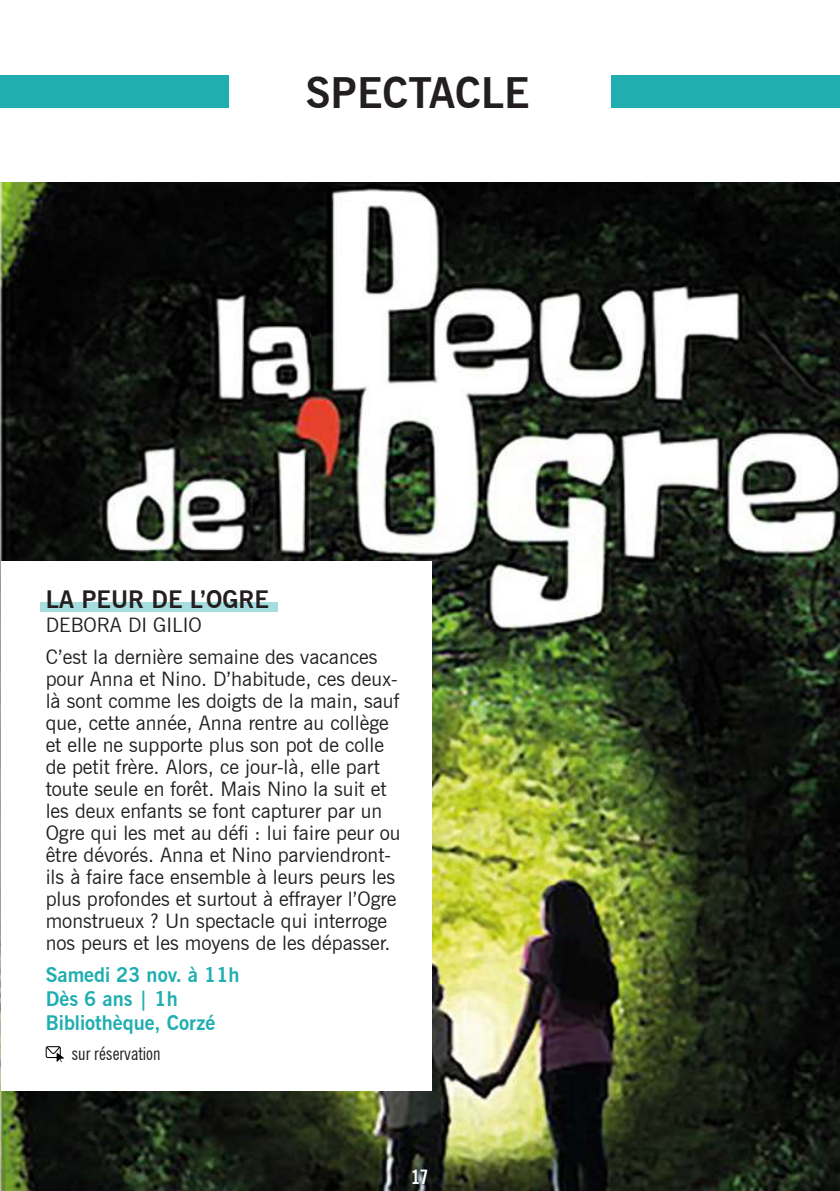
<style>
.page{position:relative;width:840px;height:1191px;background:#fff}
.page>*{position:absolute;margin:0;border:0;box-sizing:border-box;transform-origin:0 0}
.t1{font:700 42px "News Gothic BT";color:#231f20}
.t2{font:700 24px "News Gothic BT";color:#231f20}
.t3{font:20px/22px "News Gothic BT";color:#231f20}
.t4{font:700 20px/24px "News Gothic BT";color:#20aeb1}
.t5{font:700 condensed 20px "News Gothic BT";color:#fff}
.t6{font:condensed 18px "News Gothic BT";color:#231f20}
</style>
<div class="page">
<img style="left:0;top:183px;width:839px;height:1008px">
<div style="left:1px;top:561px;width:430px;height:529px;background:#fff"></div>
<div style="left:41px;top:602px;width:237px;height:10px;background:#a6dee0"></div>
<div style="left:0;top:76px;width:228px;height:32px;background:#20aeb1"></div>
<div style="left:611px;top:76px;width:228px;height:32px;background:#20aeb1"></div>
<svg style="left:46px;top:1046px;width:18px;height:16px"></svg>
<h1 class="t1" style="left:305px;top:67px;width:225px">SPECTACLE</h1>
<p class="t2" style="left:46px;top:584px;width:225px">LA PEUR DE L’OGRE</p>
<p class="t3" style="left:46px;top:613px;width:157px">DEBORA DI GILIO</p>
<p class="t3" style="left:46px;top:645px;width:356px">C’est la dernière semaine des vacances pour Anna et Nino. D’habitude, ces deux&shy;là sont comme les doigts de la main, sauf que, cette année, Anna rentre au collège et elle ne supporte plus son pot de colle de petit frère. Alors, ce jour-là, elle part toute seule en forêt. Mais Nino la suit et les deux enfants se font capturer par un Ogre qui les met au défi : lui faire peur ou être dévorés. Anna et Nino parviendront&shy;ils à faire face ensemble à leurs peurs les plus profondes et surtout à effrayer l’Ogre monstrueux ? Un spectacle qui interroge nos peurs et les moyens de les dépasser.</p>
<p class="t4" style="left:46px;top:962px;width:195px">Samedi 23 nov. à 11h<br>Dès 6 ans | 1h<br>Bibliothèque, Corzé</p>
<p class="t6" style="left:71px;top:1043px;width:90px">sur réservation</p>
<p class="t5" style="left:411px;top:1164px;width:19px">17</p>
</div>
